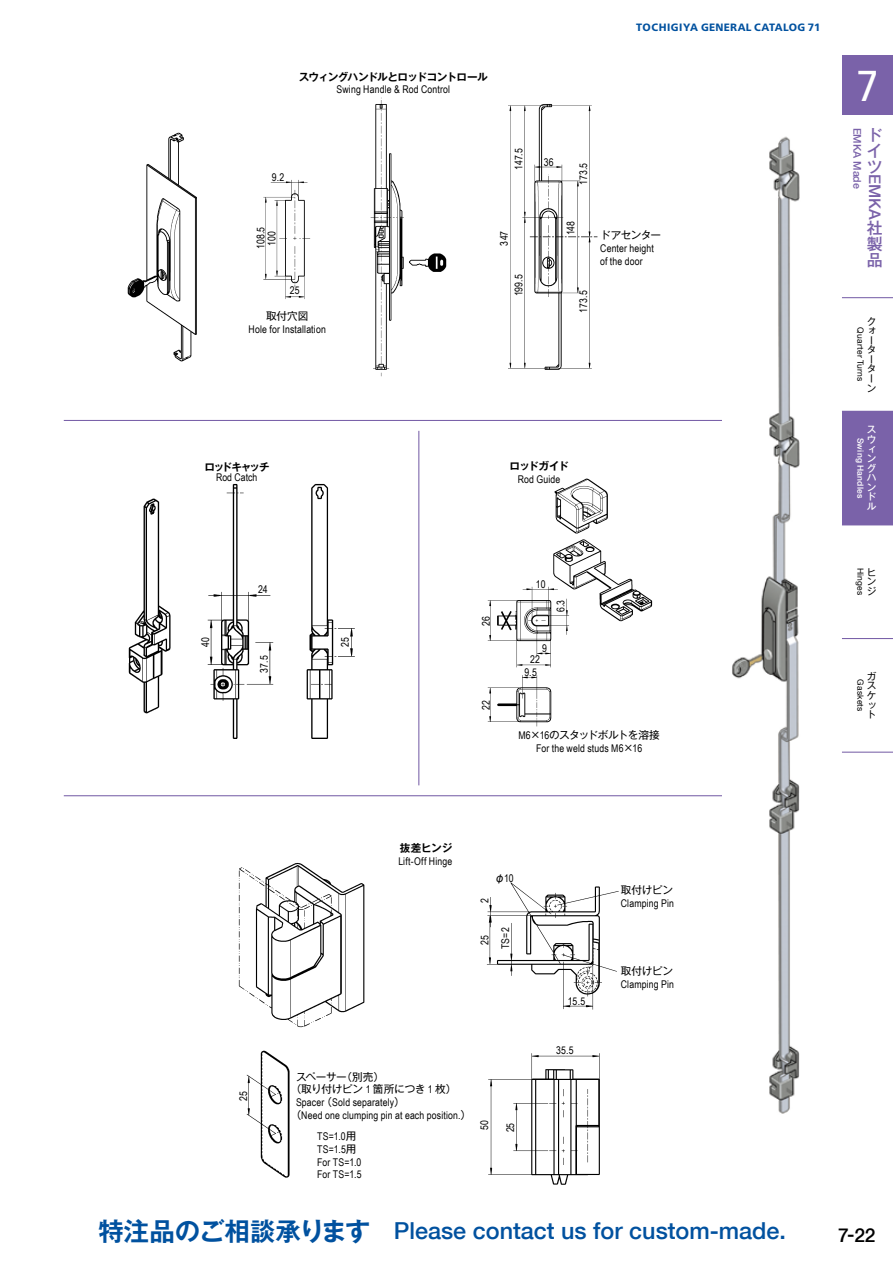
<style>
.page{position:relative;width:893px;height:1263px;background:#fff}
.page>*{position:absolute;margin:0;border:0;box-sizing:border-box;transform-origin:0 0}
.t1{font:42.45px "fontopo NEUTRAL";color:#fff}
.t2{font:500 23.4px "Helvetica Neue";color:#00519f}
.t3{font:500 19.2px "Helvetica Neue";color:#000}
.t4{font:500 15.9px/15.6px "Gothic MB101 Pr 6 N";color:#7a62a9;text-align:justify}
.t5{font:500 15.9px "Helvetica Neue";color:#7a62a9}
.t6{font:10.65px/12.8px "Arial Narrow";letter-spacing:.015em;color:#000;text-align:center}
.t7{font:10.65px/12.8px "Gothic MB101 Pr 6 N";letter-spacing:-.03em;color:#000}
.t8{font:700 10.65px "Gothic MB101 Pr 6 De";letter-spacing:-.065em;color:#000}
.t9{font:800 10.65px "Frutiger Neue LT Pro";letter-spacing:.025em;color:#00519f}
.t10{font:10.65px "Gothic MB101 Pr 6 N";letter-spacing:-.055em;color:#000}
.t11{font:500 10.65px "Helvetica Neue";color:#7a62a9}
.t12{font:700 10.65px "Gothic MB101 Pr 6 De";letter-spacing:-.125em;color:#000}
.t13{font:9.6px/9.6px "Gothic MB101 Pr 6 N";color:#000;text-align:justify}
.t14{font:500 9.6px/9.6px "Gothic MB101 Pr 6 N";color:#fff;text-align:justify}
.t15{font:8.55px "Helvetica Neue";letter-spacing:.025em;color:#000}
.t16{font:500 8.55px "Helvetica Neue";letter-spacing:.025em;color:#fff}
.s1{font-family:"Arial Narrow"}
.s2{font-family:"Gothic MB101 Pr 6 N"}
.s3{font-family:"Gothic MB101 Pr 6 N De";font-weight:700;font-size:25.5px}
</style>
<div class="page">
<div style="left:842px;top:55px;width:51px;height:60px;background:#7a62a9"></div>
<div style="left:842px;top:411px;width:51px;height:114px;background:#7a62a9"></div>
<hr style="left:842px;top:297px;width:51px;height:1px;background:#7a62a9">
<hr style="left:842px;top:638px;width:51px;height:1px;background:#7a62a9">
<hr style="left:842px;top:752px;width:51px;height:1px;background:#7a62a9">
<hr style="left:64px;top:795px;width:659px;height:1px;background:#7a62a9">
<hr style="left:64px;top:420px;width:659px;height:1px;background:#7a62a9">
<hr style="left:418px;top:431px;width:1px;height:354px;background:#7a62a9">
<img style="left:127px;top:97px;width:471px;height:280px">
<img style="left:128px;top:483px;width:227px;height:256px">
<img style="left:487px;top:478px;width:166px;height:249px">
<img style="left:238px;top:862px;width:381px;height:323px">
<img style="left:732px;top:136px;width:68px;height:978px">
<p class="t8" style="left:299px;top:68px;width:190px">スウィングハンドルとロッドコントロール</p>
<p class="t6" style="left:336px;top:83px;width:115px">Swing Handle &amp; Rod Control</p>
<p class="t6" style="left:272px;top:170px;width:14px">9.2</p>
<p class="t6" style="left:512px;top:169px;width:22px;rotate:-90deg">147.5</p>
<p class="t6" style="left:255px;top:249px;width:24px;line-height:11.1px;rotate:-90deg">108.5<br>100</p>
<p class="t6" style="left:498px;top:246px;width:16px;rotate:-90deg">347</p>
<p class="t6" style="left:290px;top:284px;width:11px">25</p>
<p class="t7" style="left:266px;top:309px;width:44px">取付穴図</p>
<p class="t6" style="left:249px;top:323px;width:79px">Hole for Installation</p>
<p class="t6" style="left:512px;top:296px;width:24px;rotate:-90deg">199.5</p>
<p class="t9" style="left:636px;top:21px;width:186px">TOCHIGIYA GENERAL CATALOG 71</p>
<p class="t6" style="left:544px;top:156px;width:12px">36</p>
<p class="t6" style="left:577px;top:185px;width:23px;rotate:-90deg">173.5</p>
<p class="t6" style="left:564px;top:235px;width:16px;rotate:-90deg">148</p>
<p class="t6" style="left:577px;top:313px;width:23px;rotate:-90deg">173.5</p>
<p class="t7" style="left:600px;top:228px;width:63px">ドアセンター</p>
<p class="t6" style="left:600px;top:242px;width:55px;text-align:left">Center height of the door</p>
<p class="t12" style="left:205px;top:458px;width:67px">ロッドキャッチ</p>
<p class="t6" style="left:216px;top:471px;width:43px">Rod Catch</p>
<p class="t8" style="left:509px;top:457px;width:61px">ロッドガイド</p>
<p class="t6" style="left:518px;top:472px;width:44px">Rod Guide</p>
<p class="t6" style="left:258px;top:583px;width:11px">24</p>
<p class="t6" style="left:536px;top:578px;width:11px">10</p>
<p class="t6" style="left:554px;top:612px;width:14px;rotate:-90deg">6.3</p>
<p class="t6" style="left:480px;top:626px;width:11px;rotate:-90deg">26</p>
<p class="t6" style="left:199px;top:647px;width:11px;rotate:-90deg">40</p>
<p class="t6" style="left:338px;top:647px;width:11px;rotate:-90deg">25</p>
<p class="t6" style="left:542px;top:642px;width:6px">9</p>
<p class="t6" style="left:258px;top:672px;width:18px;rotate:-90deg">37.5</p>
<p class="t6" style="left:524px;top:654px;width:17px;line-height:12.1px">22<br>9.5</p>
<p class="t6" style="left:480px;top:710px;width:11px;rotate:-90deg">22</p>
<p class="t10" style="left:518px;top:726px;width:143px"><span class="s1">M6</span>×<span class="s1">16</span>のスタッドボルトを溶接</p>
<p class="t6" style="left:536px;top:741px;width:108px">For the weld studs M6<span class="s2">×</span>16</p>
<h1 class="t1" style="left:854px;top:64px;width:28px">7</h1>
<h3 class="t4" style="left:867px;top:127px;width:17px">ドイツ</h3>
<h3 class="t5" style="left:884px;top:174px;width:48px;rotate:90deg">EMKA</h3>
<h3 class="t4" style="left:867px;top:219px;width:17px">社製品</h3>
<p class="t11" style="left:864px;top:128px;width:63px;rotate:90deg">EMKA Made</p>
<p class="t13" style="left:867px;top:315px;width:11px;text-align:left">クォーターターン</p>
<p class="t15" style="left:866px;top:327px;width:56px;rotate:90deg">Quarter Turns</p>
<p class="t14" style="left:867px;top:424px;width:11px">スウィングハンドル</p>
<p class="t16" style="left:866px;top:438px;width:62px;rotate:90deg">Swing Handles</p>
<p class="t15" style="left:866px;top:568px;width:29px;rotate:90deg">Hinges</p>
<p class="t13" style="left:867px;top:567px;width:11px">ヒンジ</p>
<p class="t13" style="left:867px;top:671px;width:11px">ガスケット</p>
<p class="t15" style="left:866px;top:679px;width:34px;rotate:90deg">Gaskets</p>
<p class="t6" style="left:237px;top:1101px;width:11px;rotate:-90deg">25</p>
<p class="t8" style="left:400px;top:839px;width:54px">抜差ヒンジ</p>
<p class="t6" style="left:398px;top:855px;width:56px">Lift-Off Hinge</p>
<p class="t6" style="left:494px;top:871px;width:21px"><span class="s2">φ</span>10</p>
<p class="t6" style="left:478px;top:903px;width:6px;rotate:-90deg">2</p>
<p class="t6" style="left:474px;top:949px;width:23px;line-height:20.9px;rotate:-90deg">25<br>TS=2</p>
<p class="t7" style="left:291px;top:1069px;width:167px;text-indent:5px">スペーサー（別売）<br>（取り付けピン <span class="s1">1</span> 箇所につき <span class="s1">1</span> 枚）</p>
<p class="t6" style="left:291px;top:1096px;width:182px;text-align:left;text-indent:5px">Spacer <span class="s2">（</span>Sold separately<span class="s2">）<br>（</span>Need one clumping pin at each position.<span class="s2">）</span></p>
<p class="t6" style="left:317px;top:1130px;width:46px;text-align:left">TS=1.0<span class="s2">用<br></span>TS=1.5<span class="s2">用<br></span>For TS=1.0<br>For TS=1.5</p>
<p class="t6" style="left:478px;top:1130px;width:11px;rotate:-90deg">50</p>
<p class="t6" style="left:504px;top:1132px;width:11px;rotate:-90deg">25</p>
<p class="t6" style="left:568px;top:994px;width:19px">15.5</p>
<p class="t6" style="left:556px;top:1044px;width:19px">35.5</p>
<p class="t7" style="left:621px;top:883px;width:54px">取付けピン</p>
<p class="t6" style="left:621px;top:897px;width:55px">Clamping Pin</p>
<p class="t7" style="left:621px;top:964px;width:54px">取付けピン</p>
<p class="t6" style="left:621px;top:978px;width:55px">Clamping Pin</p>
<h2 class="t2" style="left:98px;top:1217px;width:689px"><span class="s3">特注品のご相談承ります</span> Please contact us for custom-made.</h2>
<h3 class="t3" style="left:838px;top:1223px;width:39px">7-22</h3>
</div>
